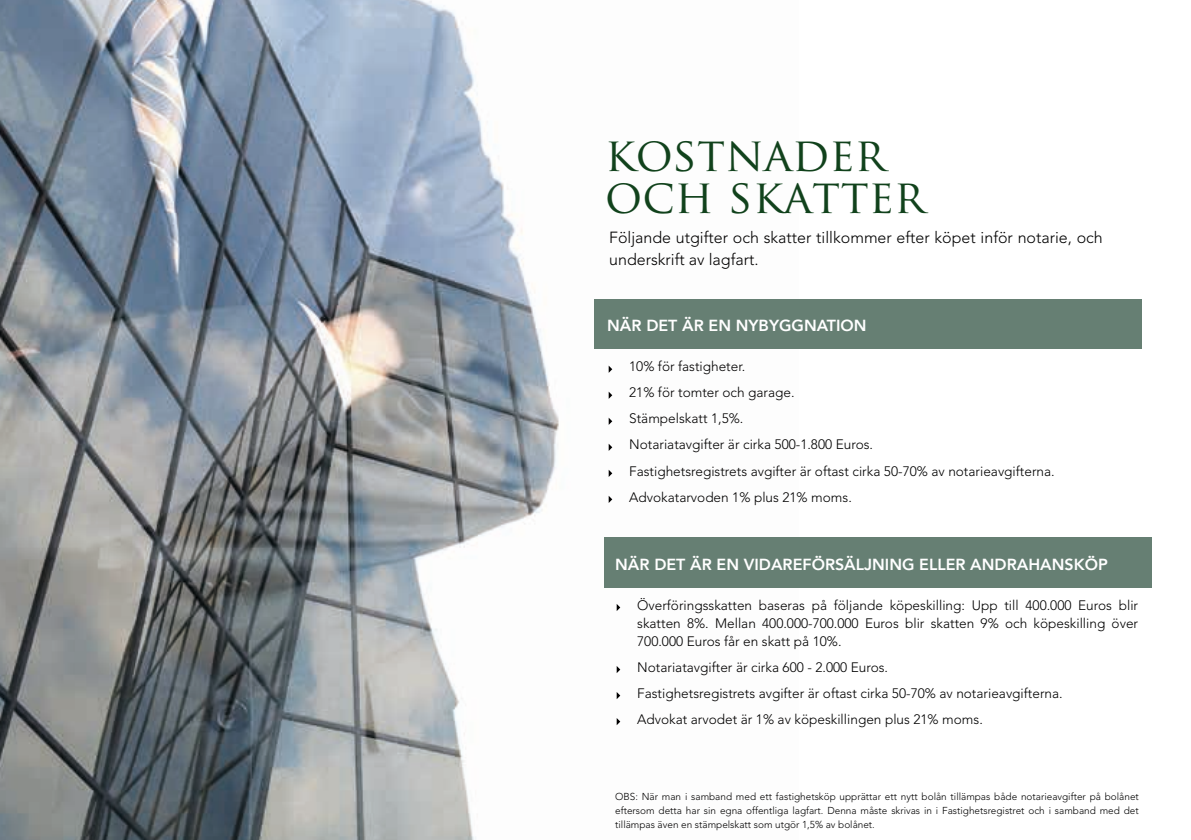
<style>
.page{position:relative;width:1191px;height:840px;background:#fff}
.page>*{position:absolute;margin:0;border:0;box-sizing:border-box;transform-origin:0 0}
.t1{font:46px/42px "Trajan Pro";color:#11421c}
.t2{font:300 16px/22px "Avenir";color:#010000}
.t3{font:800 16px "Avenir";color:#fff}
.t4{font:300 13.6px/26px "Avenir";color:#010000}
.t5{font:300 10px/14px "Avenir";color:#010000;text-align:justify}
</style>
<div class="page">
<img style="left:0;top:0;width:798px;height:839px">
<div style="left:604px;top:537px;width:547px;height:51px;background:#667f73"></div>
<div style="left:594px;top:299px;width:547px;height:49px;background:#667f73"></div>
<svg style="left:608px;top:365px;width:4px;height:7px"></svg>
<svg style="left:608px;top:391px;width:4px;height:7px"></svg>
<svg style="left:608px;top:417px;width:4px;height:7px"></svg>
<svg style="left:608px;top:443px;width:4px;height:7px"></svg>
<svg style="left:608px;top:469px;width:4px;height:7px"></svg>
<svg style="left:608px;top:495px;width:4px;height:7px"></svg>
<svg style="left:616px;top:603px;width:4px;height:7px"></svg>
<svg style="left:616px;top:665px;width:4px;height:7px"></svg>
<svg style="left:616px;top:691px;width:4px;height:7px"></svg>
<svg style="left:616px;top:717px;width:4px;height:7px"></svg>
<h1 class="t1" style="left:605px;top:133px;width:321px">KOSTNADER<br>OCH SKATTER</h1>
<p class="t2" style="left:609px;top:226px;width:495px">Följande utgifter och skatter tillkommer efter köpet inför notarie, och underskrift av lagfart.</p>
<p class="t3" style="left:607px;top:313px;width:261px">NÄR DET ÄR EN NYBYGGNATION</p>
<p class="t4" style="left:629px;top:353px;width:427px">10% för fastigheter.<br>21% för tomter och garage.<br>Stämpelskatt 1,5%.<br>Notariatavgifter är cirka 500-1.800 Euros.<br>Fastighetsregistrets avgifter är oftast cirka 50-70% av notarieavgifterna.<br>Advokatarvoden 1% plus 21% moms.</p>
<p class="t3" style="left:615px;top:551px;width:494px">NÄR DET ÄR EN VIDAREFÖRSÄLJNING ELLER ANDRAHANSKÖP</p>
<p class="t4" style="left:637px;top:595px;width:502px;line-height:18px;text-align:justify">Överföringsskatten baseras på följande köpeskilling: Upp till 400.000 Euros blir skatten 8%. Mellan 400.000-700.000 Euros blir skatten 9% och köpeskilling över 700.000 Euros får en skatt på 10%.</p>
<p class="t4" style="left:637px;top:653px;width:427px">Notariatavgifter är cirka 600 - 2.000 Euros.<br>Fastighetsregistrets avgifter är oftast cirka 50-70% av notarieavgifterna.<br>Advokat arvodet är 1% av köpeskillingen plus 21% moms.</p>
<p class="t5" style="left:615px;top:789px;width:525px">OBS: När man i samband med ett fastighetsköp upprättar ett nytt bolån tillämpas både notarieavgifter på bolånet eftersom detta har sin egna offentliga lagfart. Denna måste skrivas in i Fastighetsregistret och i samband med det tillämpas även en stämpelskatt som utgör 1,5% av bolånet.</p>
</div>
